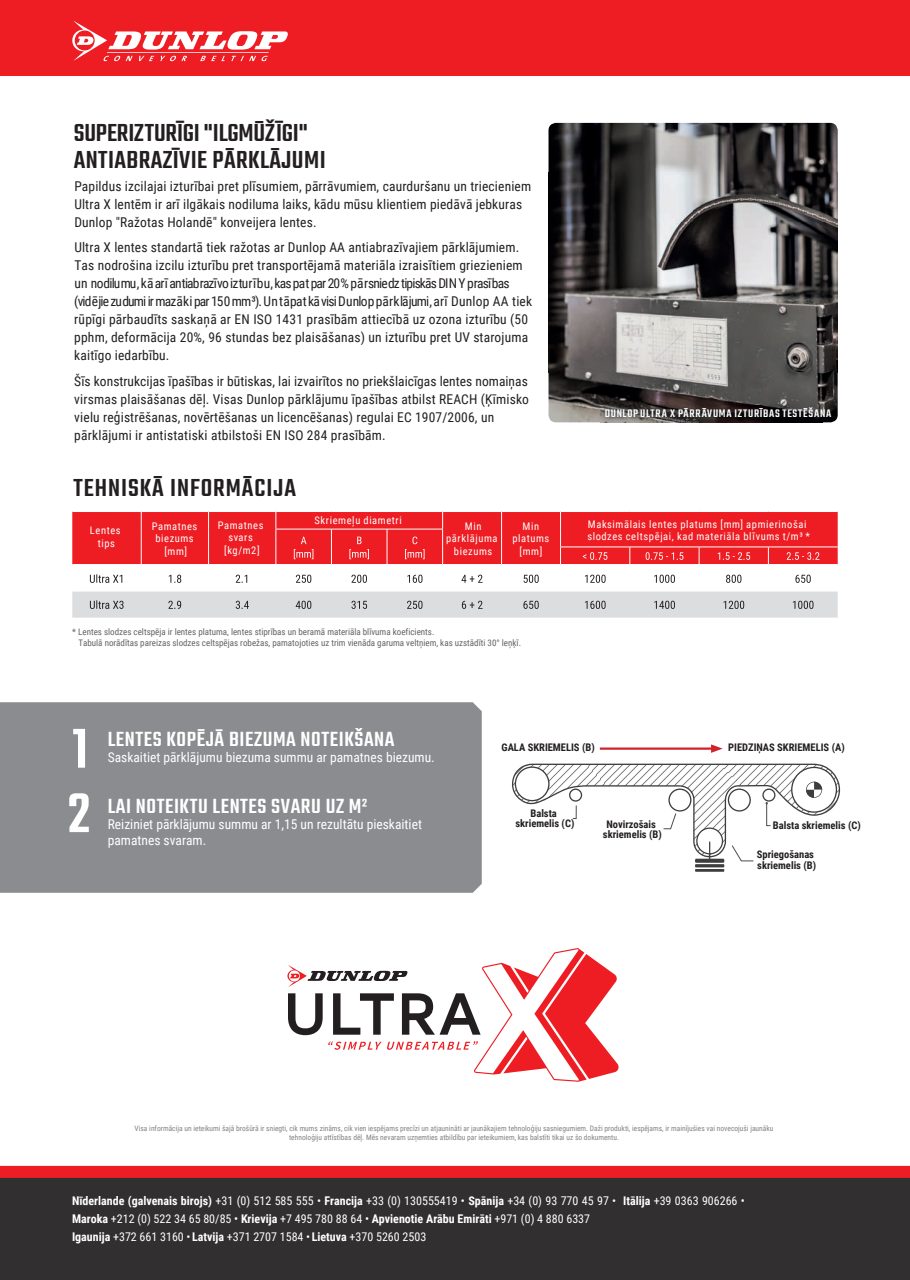
<style>
.page{position:relative;width:910px;height:1280px;background:#fff}
.page>*{position:absolute;margin:0;border:0;box-sizing:border-box;transform-origin:0 0}
.t1{font:500 27px/27px "Teko";letter-spacing:.015em;color:#231f20}
.t2{font:500 27px "Teko";letter-spacing:.035em;color:#231f20}
.t3{font:500 22.5px "Teko";letter-spacing:.025em;color:#fff}
.t4{font:13.5px/18px "Roboto Condensed";letter-spacing:.01em;color:#231f20}
.t5{font:13.5px/16.2px "Roboto Condensed";color:#fff}
.t6{font:700 12px/18px "Roboto Condensed";color:#fff}
.t7{font:500 12px "Teko";letter-spacing:.065em;color:#fff}
.t8{font:10.5px/12.6px "Roboto Condensed";letter-spacing:.055em;color:#fff;text-align:center}
.t9{font:700 10.5px/10.5px "Roboto Condensed";color:#231f20;text-align:center}
.t10{font:9px/10.8px "Roboto Condensed";color:#636366}
.t11{font:7.5px/9px "Roboto Condensed";color:#808285;text-align:center}
.s1{font-weight:400}
</style>
<div class="page">
<div style="left:0;top:0;width:910px;height:75px;background:#ee1d23"></div>
<svg style="left:72px;top:21px;width:216px;height:40px"></svg>
<svg style="left:0;top:1166px;width:910px;height:114px;background:#442d2e"></svg>
<div style="left:0;top:702px;width:482px;height:191px;background:#8a8c8f"></div>
<svg style="left:73px;top:729px;width:12px;height:39px"></svg>
<svg style="left:69px;top:793px;width:20px;height:39px"></svg>
<svg style="left:72px;top:511px;width:766px;height:54px;background:#ef2c32"></svg>
<svg style="left:90px;top:574px;width:32px;height:9px"></svg>
<svg style="left:169px;top:575px;width:12px;height:8px"></svg>
<svg style="left:236px;top:575px;width:11px;height:8px"></svg>
<svg style="left:296px;top:575px;width:15px;height:8px"></svg>
<svg style="left:351px;top:575px;width:16px;height:8px"></svg>
<svg style="left:407px;top:575px;width:15px;height:8px"></svg>
<svg style="left:461px;top:575px;width:22px;height:8px"></svg>
<svg style="left:523px;top:575px;width:16px;height:8px"></svg>
<svg style="left:585px;top:575px;width:21px;height:8px"></svg>
<svg style="left:654px;top:575px;width:21px;height:8px"></svg>
<svg style="left:726px;top:575px;width:15px;height:8px"></svg>
<svg style="left:795px;top:575px;width:16px;height:8px"></svg>
<svg style="left:72px;top:592px;width:766px;height:26px;background:#d6d7d9"></svg>
<img style="left:548px;top:123px;width:290px;height:299px">
<img style="left:600px;top:406px;width:222px;height:16px">
<svg style="left:287px;top:948px;width:332px;height:134px"></svg>
<svg style="left:695px;top:859px;width:29px;height:4px"></svg>
<hr style="left:695px;top:864px;width:29px;height:3px;background:#3e3e3f">
<hr style="left:695px;top:869px;width:29px;height:3px;background:#3e3e3f">
<hr style="left:600px;top:747px;width:114px;height:3px;background:#d1232a">
<svg style="left:711px;top:744px;width:12px;height:9px"></svg>
<svg style="left:512px;top:764px;width:329px;height:98px"></svg>
<h1 class="t1" style="left:74px;top:121px;width:253px">SUPERIZTURĪGI "ILGMŪŽĪGI"<br>ANTIABRAZĪVIE PĀRKLĀJUMI</h1>
<p class="t4" style="left:74px;top:176px;width:458px">Papildus izcilajai izturībai pret plīsumiem, pārrāvumiem, caurduršanu un triecieniem<br>Ultra X lentēm ir arī ilgākais nodiluma laiks, kādu mūsu klientiem piedāvā jebkuras<br>Dunlop "Ražotas Holandē" konveijera lentes.</p>
<p class="t4" style="left:74px;top:238px;width:459px">Ultra X lentes standartā tiek ražotas ar Dunlop AA antiabrazīvajiem pārklājumiem.<br>Tas nodrošina izcilu izturību pret transportējamā materiāla izraisītiem griezieniem un nodilumu, kā arī antiabrazīvo izturību, kas pat par 20% pārsniedz tipiskās DIN Y prasības (vidējie zudumi ir mazāki par 150 mm³). Un tāpat kāvisi Dunlop pārklājumi, arī Dunlop AA tiek rūpīgi pārbaudīts saskaņā ar EN ISO 1431 prasībām attiecībā uz ozona izturību (50 pphm, deformācija 20%, 96 stundas bez plaisāšanas) un izturību pret UV starojuma kaitīgo iedarbību.</p>
<p class="t4" style="left:74px;top:371px;width:456px">Šīs konstrukcijas īpašības ir būtiskas, lai izvairītos no priekšlaicīgas lentes nomaiņas virsmas plaisāšanas dēļ. Visas Dunlop pārklājumu īpašības atbilst REACH (Ķīmisko vielu reģistrēšanas, novērtēšanas un licencēšanas) regulai EC 1907/2006, un pārklājumi ir antistatiski atbilstoši EN ISO 284 prasībām.</p>
<h1 class="t2" style="left:73px;top:472px;width:224px">TEHNISKĀ INFORMĀCIJA</h1>
<p class="t8" style="left:314px;top:514px;width:89px">Skriemeļu diametri</p>
<p class="t8" style="left:218px;top:518px;width:47px">Pamatnes svars [kg/m2]</p>
<p class="t8" style="left:90px;top:524px;width:32px">Lentes tips</p>
<p class="t8" style="left:446px;top:519px;width:53px">Min pārklājuma biezums</p>
<p class="t8" style="left:512px;top:519px;width:38px">Min platums [mm]</p>
<p class="t8" style="left:152px;top:519px;width:47px">Pamatnes biezums [mm]</p>
<p class="t10" style="left:78px;top:626px;width:444px;text-indent:-6px">* Lentes slodzes celtspēja ir lentes platuma, lentes stiprības un beramā materiāla blīvuma koeficients.<br>Tabulā norādītas pareizas slodzes celtspējas robežas, pamatojoties uz trim vienāda garuma veltņiem, kas uzstādīti 30° leņķī.</p>
<p class="t7" style="left:605px;top:406px;width:228px">DUNLOP ULTRA X PĀRRĀVUMA IZTURĪBAS TESTĒŠANA</p>
<p class="t8" style="left:587px;top:517px;width:224px;text-align:left">Maksimālais lentes platums [mm] apmierinošai slodzes celtspējai, kad materiāla blīvums t/m³ *</p>
<h2 class="t3" style="left:108px;top:726px;width:288px">LENTES KOPĒJĀ BIEZUMA NOTEIKŠANA</h2>
<p class="t5" style="left:108px;top:749px;width:328px">Saskaitiet pārklājumu biezuma summu ar pamatnes biezumu.</p>
<h2 class="t3" style="left:108px;top:793px;width:261px">LAI NOTEIKTU LENTES SVARU UZ M²</h2>
<p class="t5" style="left:108px;top:815px;width:316px">Reiziniet pārklājumu summu ar 1,15 un rezultātu pieskaitiet pamatnes svaram.</p>
<p class="t9" style="left:502px;top:742px;width:95px">GALA SKRIEMELIS (B)</p>
<p class="t9" style="left:728px;top:742px;width:118px">PIEDZIŅAS SKRIEMELIS (A)</p>
<p class="t9" style="left:515px;top:807px;width:61px">Balsta skriemelis (C)</p>
<p class="t9" style="left:603px;top:818px;width:60px">Novirzošais skriemelis (B)</p>
<p class="t9" style="left:773px;top:819px;width:89px">Balsta skriemelis (C)</p>
<p class="t9" style="left:757px;top:849px;width:61px;text-align:left">Spriegošanas skriemelis (B)</p>
<p class="t11" style="left:135px;top:1123px;width:640px">Visa informācija un ieteikumi šajā brošūrā ir sniegti, cik mums zināms, cik vien iespējams precīzi un atjaunināti ar jaunākajiem tehnoloģiju sasniegumiem. Daži produkti, iespējams, ir mainījušies vai novecojuši jaunāku tehnoloģiju attīstības dēļ. Mēs nevaram uzņemties atbildību par ieteikumiem, kas balstīti tikai uz šo dokumentu.</p>
<p class="t6" style="left:72px;top:1192px;width:674px">Nīderlande (galvenais birojs) <span class="s1">+31 (0) 512 585 555 •</span> Francija <span class="s1">+33 (0) 130555419 •</span> Spānija <span class="s1">+34 (0) 93 770 45 97 •</span> Itālija <span class="s1">+39 0363 906266 •<br></span>Maroka <span class="s1">+212 (0) 522 34 65 80/85 •</span> Krievija <span class="s1">+7 495 780 88 64 •</span> Apvienotie Arābu Emirāti <span class="s1">+971 (0) 4 880 6337<br></span>Igaunija <span class="s1">+372 661 3160 •</span>Latvija <span class="s1">+371 2707 1584 •</span> Lietuva <span class="s1">+370 5260 2503</span></p>
</div>
